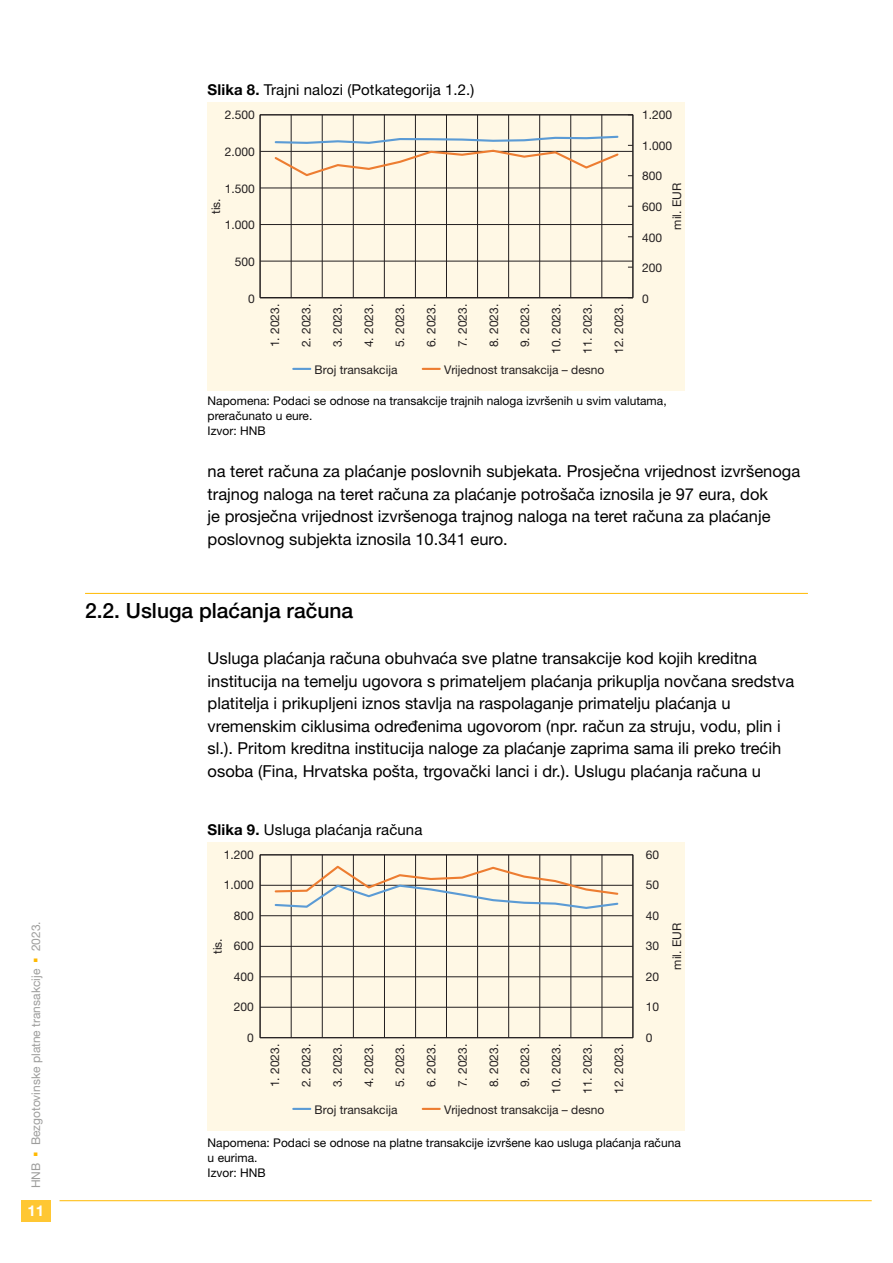
<style>
.page{position:relative;width:893px;height:1263px;background:#fff}
.page>*{position:absolute;margin:0;border:0;box-sizing:border-box;transform-origin:0 0}
.t1{font:500 21px "Helvetica Neue LT Pro";color:#000}
.t2{font:16.5px/22.5px "Helvetica Neue LT Pro";color:#000}
.t3{font:15px "Helvetica Neue LT Pro";letter-spacing:.005em;color:#000}
.t4{font:700 15px "Helvetica Neue LT Pro";color:#fff}
.t5{font:12px "Helvetica Neue LT Pro";color:#231f20}
.t6{font:12px/15px "Helvetica Neue LT Pro";color:#000}
.t7{font:12px "Helvetica Neue LT Pro";color:#9d9d9c}
.s1{color:#ffb900}
.s2{font-weight:700}
</style>
<div class="page">
<div style="left:21px;top:1200px;width:30px;height:21px;background:#ffc733"></div>
<hr style="left:60px;top:1200px;width:812px;height:1px;background:#ffb900">
<hr style="left:85px;top:593px;width:723px;height:1px;background:#ffb900">
<div style="left:208px;top:102px;width:477px;height:288px;background:#fff8e5"></div>
<hr style="left:260px;top:115px;width:373px;height:1px;background:#231f20">
<hr style="left:260px;top:151px;width:373px;height:1px;background:#231f20">
<hr style="left:260px;top:188px;width:373px;height:1px;background:#231f20">
<hr style="left:260px;top:224px;width:373px;height:1px;background:#231f20">
<hr style="left:260px;top:261px;width:373px;height:1px;background:#231f20">
<hr style="left:260px;top:297px;width:373px;height:1px;background:#231f20">
<hr style="left:633px;top:115px;width:1px;height:183px;background:#231f20">
<hr style="left:602px;top:115px;width:1px;height:183px;background:#231f20">
<hr style="left:570px;top:115px;width:1px;height:183px;background:#231f20">
<hr style="left:539px;top:115px;width:1px;height:183px;background:#231f20">
<hr style="left:508px;top:115px;width:1px;height:183px;background:#231f20">
<hr style="left:477px;top:115px;width:1px;height:183px;background:#231f20">
<hr style="left:446px;top:115px;width:1px;height:183px;background:#231f20">
<hr style="left:415px;top:115px;width:1px;height:183px;background:#231f20">
<hr style="left:384px;top:115px;width:1px;height:183px;background:#231f20">
<hr style="left:353px;top:115px;width:1px;height:183px;background:#231f20">
<hr style="left:322px;top:115px;width:1px;height:183px;background:#231f20">
<hr style="left:291px;top:115px;width:1px;height:183px;background:#231f20">
<hr style="left:260px;top:115px;width:1px;height:183px;background:#231f20">
<svg style="left:273px;top:135px;width:347px;height:42px"></svg>
<svg style="left:293px;top:368px;width:17px;height:2px"></svg>
<svg style="left:423px;top:368px;width:17px;height:2px"></svg>
<div style="left:208px;top:842px;width:477px;height:288px;background:#fff8e5"></div>
<hr style="left:633px;top:855px;width:1px;height:183px;background:#231f20">
<hr style="left:602px;top:855px;width:1px;height:183px;background:#231f20">
<hr style="left:571px;top:855px;width:1px;height:183px;background:#231f20">
<hr style="left:539px;top:855px;width:1px;height:183px;background:#231f20">
<hr style="left:508px;top:855px;width:1px;height:183px;background:#231f20">
<hr style="left:477px;top:855px;width:1px;height:183px;background:#231f20">
<hr style="left:446px;top:855px;width:1px;height:183px;background:#231f20">
<hr style="left:415px;top:855px;width:1px;height:183px;background:#231f20">
<hr style="left:384px;top:855px;width:1px;height:183px;background:#231f20">
<hr style="left:353px;top:855px;width:1px;height:183px;background:#231f20">
<hr style="left:322px;top:855px;width:1px;height:183px;background:#231f20">
<hr style="left:291px;top:855px;width:1px;height:183px;background:#231f20">
<hr style="left:260px;top:855px;width:1px;height:183px;background:#231f20">
<hr style="left:260px;top:854px;width:373px;height:1px;background:#231f20">
<hr style="left:260px;top:885px;width:373px;height:1px;background:#231f20">
<hr style="left:260px;top:915px;width:373px;height:1px;background:#231f20">
<hr style="left:260px;top:946px;width:373px;height:1px;background:#231f20">
<hr style="left:260px;top:976px;width:373px;height:1px;background:#231f20">
<hr style="left:260px;top:1007px;width:373px;height:1px;background:#231f20">
<hr style="left:260px;top:1037px;width:373px;height:1px;background:#231f20">
<svg style="left:273px;top:864px;width:347px;height:46px"></svg>
<svg style="left:293px;top:1108px;width:17px;height:2px"></svg>
<svg style="left:423px;top:1108px;width:17px;height:2px"></svg>
<p class="t7" style="left:28px;top:1188px;width:269px;rotate:-90deg">HNB <span class="s1">▪</span> Bezgotovinske platne transakcije <span class="s1">▪</span> 2023.</p>
<p class="t4" style="left:27px;top:1201px;width:18px">11</p>
<p class="t3" style="left:208px;top:80px;width:268px"><span class="s2">Slika 8.</span> Trajni nalozi (Potkategorija 1.2.)</p>
<p class="t5" style="left:225px;top:108px;width:32px">2.500</p>
<p class="t5" style="left:225px;top:144px;width:32px">2.000</p>
<p class="t5" style="left:225px;top:181px;width:32px">1.500</p>
<p class="t5" style="left:209px;top:214px;width:17px;rotate:-90deg">tis.</p>
<p class="t5" style="left:225px;top:218px;width:32px">1.000</p>
<p class="t5" style="left:235px;top:254px;width:22px">500</p>
<p class="t5" style="left:248px;top:291px;width:8px">0</p>
<p class="t5" style="left:268px;top:347px;width:45px;rotate:-90deg">1. 2023.</p>
<p class="t5" style="left:299px;top:347px;width:45px;rotate:-90deg">2. 2023.</p>
<p class="t5" style="left:330px;top:347px;width:45px;rotate:-90deg">3. 2023.</p>
<p class="t5" style="left:361px;top:347px;width:45px;rotate:-90deg">4. 2023.</p>
<p class="t5" style="left:393px;top:347px;width:45px;rotate:-90deg">5. 2023.</p>
<p class="t5" style="left:424px;top:347px;width:45px;rotate:-90deg">6. 2023.</p>
<p class="t5" style="left:455px;top:347px;width:45px;rotate:-90deg">7. 2023.</p>
<p class="t5" style="left:486px;top:347px;width:45px;rotate:-90deg">8. 2023.</p>
<p class="t5" style="left:518px;top:347px;width:45px;rotate:-90deg">9. 2023.</p>
<p class="t5" style="left:549px;top:354px;width:52px;rotate:-90deg">10. 2023.</p>
<p class="t5" style="left:580px;top:354px;width:52px;rotate:-90deg">11. 2023.</p>
<p class="t5" style="left:611px;top:354px;width:52px;rotate:-90deg">12. 2023.</p>
<p class="t5" style="left:315px;top:362px;width:84px">Broj transakcija</p>
<p class="t5" style="left:444px;top:362px;width:162px">Vrijednost transakcija – desno</p>
<p class="t5" style="left:642px;top:108px;width:32px">1.200</p>
<p class="t5" style="left:642px;top:138px;width:32px">1.000</p>
<p class="t5" style="left:642px;top:169px;width:22px">800</p>
<p class="t5" style="left:642px;top:199px;width:22px">600</p>
<p class="t5" style="left:642px;top:230px;width:22px">400</p>
<p class="t5" style="left:642px;top:261px;width:22px">200</p>
<p class="t5" style="left:642px;top:291px;width:8px">0</p>
<p class="t5" style="left:669px;top:230px;width:48px;rotate:-90deg">mil. EUR</p>
<p class="t6" style="left:208px;top:393px;width:460px">Napomena: Podaci se odnose na transakcije trajnih naloga izvršenih u svim valutama, preračunato u eure.<br>Izvor: HNB</p>
<p class="t2" style="left:208px;top:459px;width:594px">na teret računa za plaćanje poslovnih subjekata. Prosječna vrijednost izvršenoga trajnog naloga na teret računa za plaćanje potrošača iznosila je 97 eura, dok<br>je prosječna vrijednost izvršenoga trajnog naloga na teret računa za plaćanje poslovnog subjekta iznosila 10.341 euro.</p>
<p class="t1" style="left:85px;top:598px;width:270px">2.2. Usluga plaćanja računa</p>
<p class="t2" style="left:208px;top:647px;width:588px">Usluga plaćanja računa obuhvaća sve platne transakcije kod kojih kreditna institucija na temelju ugovora s primateljem plaćanja prikuplja novčana sredstva platitelja i prikupljeni iznos stavlja na raspolaganje primatelju plaćanja u vremenskim ciklusima određenima ugovorom (npr. račun za struju, vodu, plin i sl.). Pritom kreditna institucija naloge za plaćanje zaprima sama ili preko trećih osoba (Fina, Hrvatska pošta, trgovački lanci i dr.). Uslugu plaćanja računa u</p>
<p class="t3" style="left:208px;top:820px;width:216px"><span class="s2">Slika 9.</span> Usluga plaćanja računa</p>
<p class="t5" style="left:224px;top:847px;width:32px">1.200</p>
<p class="t5" style="left:646px;top:847px;width:15px">60</p>
<p class="t5" style="left:224px;top:878px;width:32px">1.000</p>
<p class="t5" style="left:646px;top:878px;width:15px">50</p>
<p class="t5" style="left:234px;top:908px;width:22px">800</p>
<p class="t5" style="left:646px;top:908px;width:15px">40</p>
<p class="t5" style="left:210px;top:954px;width:17px;rotate:-90deg">tis.</p>
<p class="t5" style="left:234px;top:939px;width:22px">600</p>
<p class="t5" style="left:646px;top:939px;width:15px">30</p>
<p class="t5" style="left:669px;top:969px;width:48px;rotate:-90deg">mil. EUR</p>
<p class="t5" style="left:234px;top:969px;width:22px">400</p>
<p class="t5" style="left:646px;top:969px;width:15px">20</p>
<p class="t5" style="left:234px;top:1000px;width:22px">200</p>
<p class="t5" style="left:646px;top:1000px;width:15px">10</p>
<p class="t5" style="left:247px;top:1030px;width:8px">0</p>
<p class="t5" style="left:646px;top:1030px;width:8px">0</p>
<p class="t5" style="left:268px;top:1087px;width:45px;rotate:-90deg">1. 2023.</p>
<p class="t5" style="left:299px;top:1087px;width:45px;rotate:-90deg">2. 2023.</p>
<p class="t5" style="left:330px;top:1087px;width:45px;rotate:-90deg">3. 2023.</p>
<p class="t5" style="left:361px;top:1087px;width:45px;rotate:-90deg">4. 2023.</p>
<p class="t5" style="left:393px;top:1087px;width:45px;rotate:-90deg">5. 2023.</p>
<p class="t5" style="left:424px;top:1087px;width:45px;rotate:-90deg">6. 2023.</p>
<p class="t5" style="left:455px;top:1087px;width:45px;rotate:-90deg">7. 2023.</p>
<p class="t5" style="left:486px;top:1087px;width:45px;rotate:-90deg">8. 2023.</p>
<p class="t5" style="left:518px;top:1087px;width:45px;rotate:-90deg">9. 2023.</p>
<p class="t5" style="left:549px;top:1094px;width:52px;rotate:-90deg">10. 2023.</p>
<p class="t5" style="left:580px;top:1094px;width:52px;rotate:-90deg">11. 2023.</p>
<p class="t5" style="left:611px;top:1094px;width:52px;rotate:-90deg">12. 2023.</p>
<p class="t5" style="left:315px;top:1102px;width:84px">Broj transakcija</p>
<p class="t5" style="left:444px;top:1102px;width:162px">Vrijednost transakcija – desno</p>
<p class="t6" style="left:208px;top:1135px;width:475px">Napomena: Podaci se odnose na platne transakcije izvršene kao usluga plaćanja računa u eurima.<br>Izvor: HNB</p>
</div>
